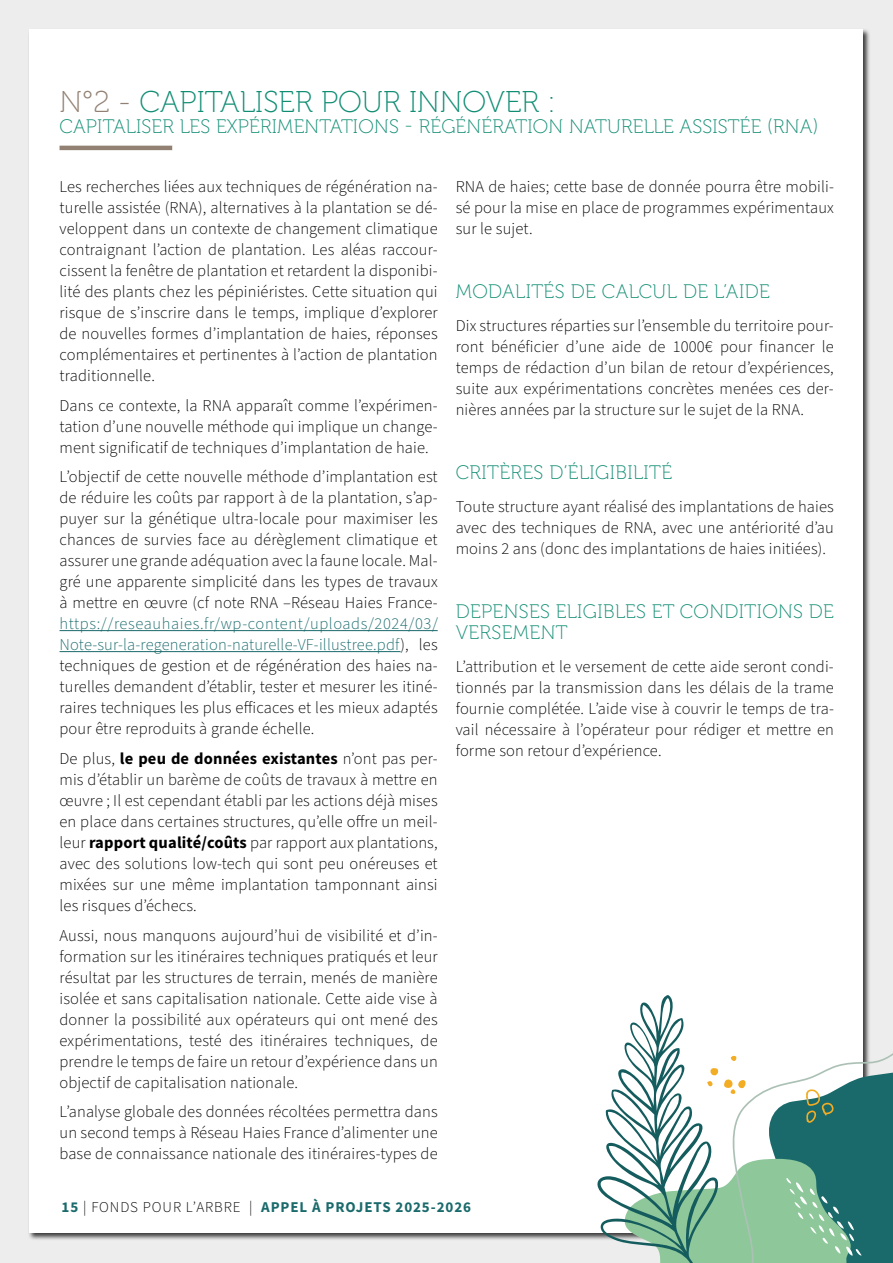
<style>
.page{position:relative;width:893px;height:1263px;background:#ededed}
.page>*{position:absolute;margin:0;border:0;box-sizing:border-box;transform-origin:0 0}
.t1{font:30px "Museo 100";color:#118d74}
.t2{font:19.5px/21px "Museo 100";letter-spacing:.02em;color:#118d74}
.t3{font:300 16.5px/21px "Source Sans Pro";letter-spacing:.01em;color:#000;text-align:justify}
.t4{font:700 15px "Source Sans Pro";letter-spacing:.06em;color:#1a6a6c}
.s1{color:#928173}
.s2{color:#1a6a6c}
.s3{font-weight:700}
.s4{font-weight:300;color:#000}
</style>
<div class="page">
<div style="left:30px;top:30px;width:833px;height:1203px;background:#fff"></div>
<hr style="left:60px;top:146px;width:112px;height:4px;background:#928173">
<hr style="left:60px;top:630px;width:378px;height:1px;background:#1a6a6c">
<hr style="left:60px;top:651px;width:341px;height:1px;background:#1a6a6c">
<svg style="left:595px;top:995px;width:298px;height:268px"></svg>
<h1 class="t1" style="left:60px;top:86px;width:498px"><span class="s1">N°2 -</span> CAPITALISER POUR INNOVER :</h1>
<p class="t2" style="left:60px;top:116px;width:760px">CAPITALISER LES EXPÉRIMENTATIONS - RÉGÉNÉRATION NATURELLE ASSISTÉE (RNA)</p>
<p class="t3" style="left:60px;top:177px;width:380px">Les recherches liées aux techniques de régénération na&shy;turelle assistée (RNA), alternatives à la plantation se dé&shy;veloppent dans un contexte de changement climatique contraignant l’action de plantation. Les aléas raccour&shy;cissent la fenêtre de plantation et retardent la disponibi&shy;lité des plants chez les pépiniéristes. Cette situation qui risque de s’inscrire dans le temps, implique d’explorer de nouvelles formes d’implantation de haies, réponses complémentaires et pertinentes à l’action de plantation traditionnelle.</p>
<p class="t3" style="left:60px;top:395px;width:380px">Dans ce contexte, la RNA apparaît comme l’expérimen&shy;tation d’une nouvelle méthode qui implique un change&shy;ment significatif de techniques d’implantation de haie.</p>
<p class="t3" style="left:60px;top:467px;width:380px">L’objectif de cette nouvelle méthode d’implantation est de réduire les coûts par rapport à de la plantation, s’ap&shy;puyer sur la génétique ultra-locale pour maximiser les chances de survies face au dérèglement climatique et assurer une grande adéquation avec la faune locale. Mal&shy;gré une apparente simplicité dans les types de travaux à mettre en œuvre (cf note RNA –Réseau Haies France-</p>
<p class="t3" style="left:60px;top:614px;width:380px"><span class="s2">https://reseauhaies.fr/wp-content/uploads/2024/03/ Note-sur-la-regeneration-naturelle-VF-illustree.pdf</span>), les techniques de gestion et de régénération des haies na&shy;turelles demandent d’établir, tester et mesurer les itiné&shy;raires techniques les plus efficaces et les mieux adaptés pour être reproduits à grande échelle.</p>
<p class="t3" style="left:60px;top:748px;width:380px">De plus, <span class="s3">le peu de données existantes</span> n’ont pas per&shy;mis d’établir un barème de coûts de travaux à mettre en œuvre ; Il est cependant établi par les actions déjà mises en place dans certaines structures, qu’elle offre un meil&shy;leur <span class="s3">rapport qualité/coûts</span> par rapport aux plantations, avec des solutions low-tech qui sont peu onéreuses et mixées sur une même implantation tamponnant ainsi les risques d’échecs.</p>
<p class="t3" style="left:60px;top:925px;width:380px">Aussi, nous manquons aujourd’hui de visibilité et d’in&shy;formation sur les itinéraires techniques pratiqués et leur résultat par les structures de terrain, menés de manière isolée et sans capitalisation nationale. Cette aide vise à donner la possibilité aux opérateurs qui ont mené des expérimentations, testé des itinéraires techniques, de prendre le temps de faire un retour d’expérience dans un objectif de capitalisation nationale.</p>
<p class="t3" style="left:60px;top:1102px;width:380px">L’analyse globale des données récoltées permettra dans un second temps à Réseau Haies France d’alimenter une base de connaissance nationale des itinéraires-types de</p>
<p class="t3" style="left:456px;top:177px;width:380px">RNA de haies; cette base de donnée pourra être mobili&shy;sé pour la mise en place de programmes expérimentaux sur le sujet.</p>
<p class="t2" style="left:456px;top:281px;width:316px">MODALITÉS DE CALCUL DE L’AIDE</p>
<p class="t3" style="left:456px;top:316px;width:380px">Dix structures réparties sur l’ensemble du territoire pour&shy;ront bénéficier d’une aide de 1000€ pour financer le temps de rédaction d’un bilan de retour d’expériences, suite aux expérimentations concrètes menées ces der&shy;nières années par la structure sur le sujet de la RNA.</p>
<p class="t2" style="left:456px;top:462px;width:218px">CRITÈRES D’ÉLIGIBILITÉ</p>
<p class="t3" style="left:456px;top:497px;width:380px">Toute structure ayant réalisé des implantations de haies avec des techniques de RNA, avec une antériorité d’au moins 2 ans (donc des implantations de haies initiées).</p>
<p class="t2" style="left:456px;top:601px;width:380px">DEPENSES ELIGIBLES ET CONDITIONS DE<br>VERSEMENT</p>
<p class="t3" style="left:456px;top:657px;width:380px">L’attribution et le versement de cette aide seront condi&shy;tionnés par la transmission dans les délais de la trame fournie complétée. L’aide vise à couvrir le temps de tra&shy;vail nécessaire à l’opérateur pour rédiger et mettre en forme son retour d’expérience.</p>
<p class="t4" style="left:62px;top:1197px;width:411px">15 <span class="s4">| FONDS POUR L’ARBRE |</span> APPEL À PROJETS 2025-2026</p>
</div>
